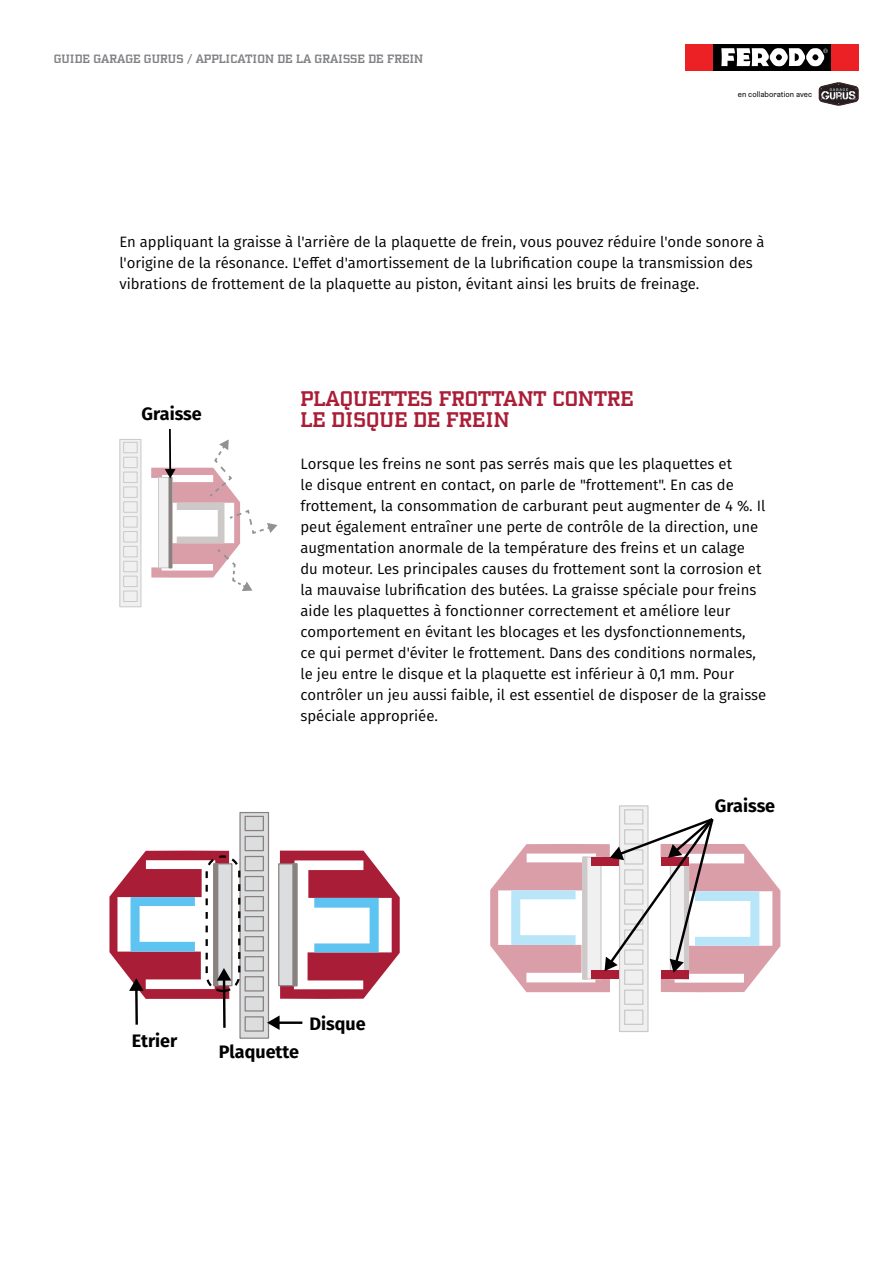
<style>
.page{position:relative;width:893px;height:1263px;background:#fff}
.page>*{position:absolute;margin:0;border:0;box-sizing:border-box;transform-origin:0 0}
.t1{font:500 21px/21px "PF Synch Pro";color:#aa1d37}
.t2{font:700 18px "Fira Sans";color:#000}
.t3{font:15px/21px "Fira Sans";color:#000}
.t4{font:500 12px "PF Synch Pro";color:#808285}
.t5{font:7.95px "Graebenbach";letter-spacing:.01em;color:#000}
</style>
<div class="page">
<svg style="left:819px;top:82px;width:40px;height:24px"></svg>
<svg style="left:685px;top:44px;width:174px;height:27px"></svg>
<div style="left:713px;top:44px;width:117px;height:26px;background:#000"></div>
<div style="left:685px;top:44px;width:27px;height:26px;background:#eb2126"></div>
<div style="left:831px;top:44px;width:27px;height:26px;background:#eb2126"></div>
<svg style="left:721px;top:48px;width:107px;height:18px"></svg>
<svg style="left:121px;top:441px;width:18px;height:164px"></svg>
<div style="left:124px;top:442px;width:13px;height:11px;background:#f0f0f0"></div>
<div style="left:124px;top:457px;width:13px;height:11px;background:#f0f0f0"></div>
<div style="left:124px;top:472px;width:13px;height:10px;background:#f0f0f0"></div>
<div style="left:124px;top:487px;width:13px;height:10px;background:#f0f0f0"></div>
<div style="left:124px;top:502px;width:13px;height:10px;background:#f0f0f0"></div>
<div style="left:124px;top:517px;width:13px;height:10px;background:#f0f0f0"></div>
<div style="left:124px;top:531px;width:13px;height:11px;background:#f0f0f0"></div>
<div style="left:124px;top:546px;width:13px;height:11px;background:#f0f0f0"></div>
<div style="left:124px;top:561px;width:13px;height:11px;background:#f0f0f0"></div>
<div style="left:124px;top:576px;width:13px;height:11px;background:#f0f0f0"></div>
<div style="left:124px;top:591px;width:13px;height:10px;background:#f0f0f0"></div>
<hr style="left:169px;top:429px;width:2px;height:42px;background:#000">
<svg style="left:151px;top:439px;width:126px;height:152px"></svg>
<svg style="left:280px;top:851px;width:120px;height:148px"></svg>
<div style="left:279px;top:864px;width:18px;height:122px;background:#dcddde"></div>
<div style="left:278px;top:863px;width:19px;height:123px;border:1px solid #88817f"></div>
<hr style="left:293px;top:864px;width:4px;height:122px;background:#88817f">
<div style="left:292px;top:863px;width:5px;height:123px;border:1px solid #88817f"></div>
<div style="left:213px;top:863px;width:19px;height:123px;border:1px solid #88817f"></div>
<div style="left:240px;top:812px;width:28px;height:226px;background:#dcddde"></div>
<div style="left:239px;top:812px;width:30px;height:227px;border:1px solid #88817f"></div>
<div style="left:245px;top:816px;width:19px;height:15px;border:1px solid #88817f"></div>
<div style="left:245px;top:836px;width:19px;height:15px;border:1px solid #88817f"></div>
<div style="left:245px;top:856px;width:19px;height:15px;border:1px solid #88817f"></div>
<div style="left:245px;top:876px;width:19px;height:15px;border:1px solid #88817f"></div>
<div style="left:245px;top:896px;width:19px;height:15px;border:1px solid #88817f"></div>
<div style="left:245px;top:916px;width:19px;height:15px;border:1px solid #88817f"></div>
<div style="left:245px;top:936px;width:19px;height:15px;border:1px solid #88817f"></div>
<div style="left:245px;top:956px;width:19px;height:15px;border:1px solid #88817f"></div>
<div style="left:245px;top:976px;width:19px;height:15px;border:1px solid #88817f"></div>
<div style="left:245px;top:996px;width:19px;height:15px;border:1px solid #88817f"></div>
<div style="left:245px;top:1016px;width:19px;height:16px;border:1px solid #88817f"></div>
<hr style="left:135px;top:989px;width:3px;height:36px;background:#000">
<hr style="left:223px;top:978px;width:3px;height:50px;background:#000">
<svg style="left:109px;top:850px;width:122px;height:149px"></svg>
<hr style="left:277px;top:1021px;width:25px;height:3px;background:#000">
<svg style="left:267px;top:1015px;width:13px;height:15px"></svg>
<div style="left:206px;top:855px;width:34px;height:137px;border:2px dashed #000;border-radius:16px"></div>
<svg style="left:621px;top:807px;width:26px;height:223px"></svg>
<div style="left:625px;top:810px;width:18px;height:14px;background:#f0f0f0"></div>
<div style="left:625px;top:990px;width:18px;height:14px;background:#f0f0f0"></div>
<div style="left:625px;top:1010px;width:18px;height:14px;background:#f0f0f0"></div>
<svg style="left:490px;top:816px;width:290px;height:176px"></svg>
<p class="t4" style="left:54px;top:51px;width:371px">GUIDE GARAGE GURUS / APPLICATION DE LA GRAISSE DE FREIN</p>
<p class="t5" style="left:738px;top:89px;width:76px">en collaboration avec</p>
<p class="t3" style="left:119px;top:231px;width:647px">En appliquant la graisse à l'arrière de la plaquette de frein, vous pouvez réduire l'onde sonore à l'origine de la résonance. L'effet d'amortissement de la lubrification coupe la transmission des vibrations de frottement de la plaquette au piston, évitant ainsi les bruits de freinage.</p>
<p class="t2" style="left:142px;top:398px;width:62px">Graisse</p>
<h1 class="t1" style="left:300px;top:388px;width:335px">PLAQUETTES FROTTANT CONTRE<br>LE DISQUE DE FREIN</h1>
<p class="t3" style="left:300px;top:453px;width:467px">Lorsque les freins ne sont pas serrés mais que les plaquettes et<br>le disque entrent en contact, on parle de "frottement". En cas de frottement, la consommation de carburant peut augmenter de 4 %. Il peut également entraîner une perte de contrôle de la direction, une augmentation anormale de la température des freins et un calage<br>du moteur. Les principales causes du frottement sont la corrosion et la mauvaise lubrification des butées. La graisse spéciale pour freins aide les plaquettes à fonctionner correctement et améliore leur comportement en évitant les blocages et les dysfonctionnements,<br>ce qui permet d'éviter le frottement. Dans des conditions normales, le jeu entre le disque et la plaquette est inférieur à 0,1 mm. Pour contrôler un jeu aussi faible, il est essentiel de disposer de la graisse spéciale appropriée.</p>
<p class="t2" style="left:715px;top:790px;width:62px">Graisse</p>
<p class="t2" style="left:132px;top:1026px;width:47px">Etrier</p>
<p class="t2" style="left:219px;top:1037px;width:82px">Plaquette</p>
<p class="t2" style="left:309px;top:1008px;width:58px">Disque</p>
</div>
